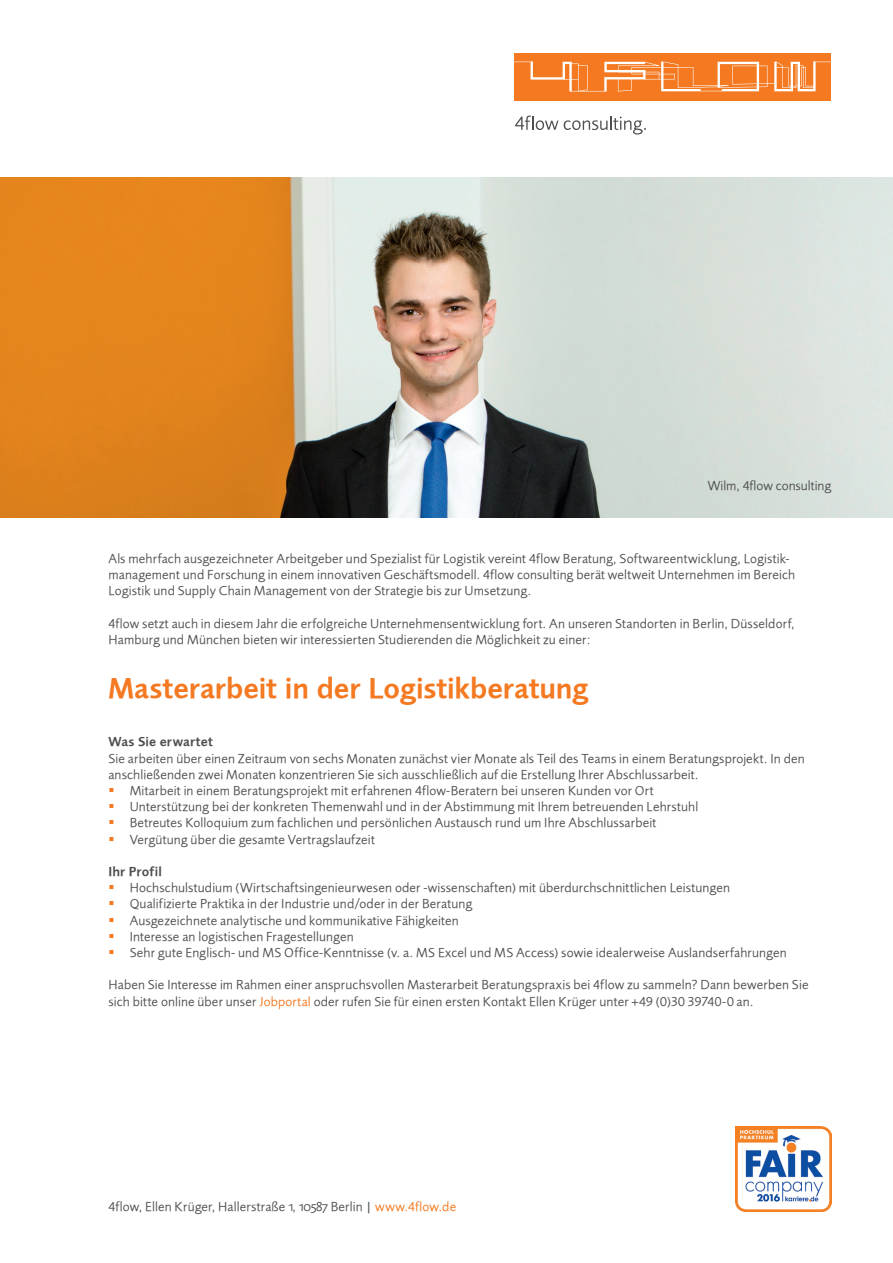
<style>
.page{position:relative;width:893px;height:1263px;background:#fff}
.page>*{position:absolute;margin:0;border:0;box-sizing:border-box;transform-origin:0 0}
.t1{font:29.7px "Foundry Sans Demi";color:#f47921}
.t2{font:13.5px/16.2px "Foundry Sans Normal";letter-spacing:.01em;color:#4e4f50}
.t3{font:13.5px "Foundry Sans Demi";letter-spacing:.01em;color:#4e4f50}
.s1{color:#f47921}
.s2{font-family:"Foundry Sans Expert Normal"}
</style>
<div class="page">
<div style="left:515px;top:53px;width:316px;height:48px;background:#f47921"></div>
<svg style="left:514px;top:62px;width:317px;height:30px"></svg>
<svg style="left:515px;top:116px;width:43px;height:14px"></svg>
<svg style="left:564px;top:116px;width:82px;height:18px"></svg>
<img style="left:0;top:177px;width:893px;height:340px">
<img style="left:735px;top:1127px;width:96px;height:85px">
<p class="t2" style="left:708px;top:477px;width:125px">Wilm, 4flow consulting</p>
<p class="t2" style="left:108px;top:550px;width:688px">Als mehrfach ausgezeichneter Arbeitgeber und Spezialist für Logistik vereint 4flow Beratung, Softwareentwicklung, Logistik&shy;management und Forschung in einem innovativen Geschäftsmodell. 4flow consulting berät weltweit Unternehmen im Bereich<br>Logistik und Supply Chain Management von der Strategie bis zur Umsetzung.</p>
<p class="t2" style="left:108px;top:615px;width:688px">4flow setzt auch in diesem Jahr die erfolgreiche Unternehmensentwicklung fort. An unseren Standorten in Berlin, Düsseldorf,<br>Hamburg und München bieten wir interessierten Studierenden die Möglichkeit zu einer:</p>
<h1 class="t1" style="left:108px;top:670px;width:481px">Masterarbeit in der Logistikberatung</h1>
<p class="t3" style="left:108px;top:734px;width:106px">Was Sie erwartet</p>
<p class="t2" style="left:108px;top:750px;width:698px">Sie arbeiten über einen Zeitraum von sechs Monaten zunächst vier Monate als Teil des Teams in einem Beratungsprojekt. In den</p>
<p class="t2" style="left:108px;top:766px;width:592px">anschließenden zwei Monaten konzentrieren Sie sich ausschließlich auf die Erstellung Ihrer Abschlussarbeit.</p>
<p class="t2" style="left:130px;top:782px;width:526px">Mitarbeit in einem Beratungsprojekt mit erfahrenen 4flow-Beratern bei unseren Kunden vor Ort</p>
<p class="t2" style="left:130px;top:798px;width:570px">Unterstützung bei der konkreten Themenwahl und in der Abstimmung mit Ihrem betreuenden Lehrstuhl</p>
<p class="t2" style="left:130px;top:815px;width:528px">Betreutes Kolloquium zum fachlichen und persönlichen Austausch rund um Ihre Abschlussarbeit</p>
<p class="t2" style="left:130px;top:831px;width:247px">Vergütung über die gesamte Vertragslaufzeit</p>
<p class="t3" style="left:108px;top:863px;width:55px">Ihr Profil</p>
<p class="t2" style="left:130px;top:879px;width:658px">Hochschulstudium (Wirtschaftsingenieurwesen oder -wissenschaften) mit überdurchschnittlichen Leistungen Qualifizierte Praktika in der Industrie und/oder in der Beratung<br>Ausgezeichnete analytische und kommunikative Fähigkeiten<br>Interesse an logistischen Fragestellungen<br>Sehr gute Englisch- und MS Office-Kenntnisse (v. a. MS Excel und MS Access) sowie idealerweise Auslandserfahrungen</p>
<p class="t2" style="left:108px;top:977px;width:702px">Haben Sie Interesse im Rahmen einer anspruchsvollen Masterarbeit Beratungspraxis bei 4flow zu sammeln? Dann bewerben Sie sich bitte online über unser <span class="s1">Jobportal</span> oder rufen Sie für einen ersten Kontakt Ellen Krüger unter +49 (0)30 39740-0 an.</p>
<p class="t2" style="left:108px;top:1198px;width:349px">4flow, Ellen Krüger, Hallerstraße <span class="s2">1</span>, <span class="s2">10587</span> Berlin | <span class="s1">www.4flow.de</span></p>
</div>
